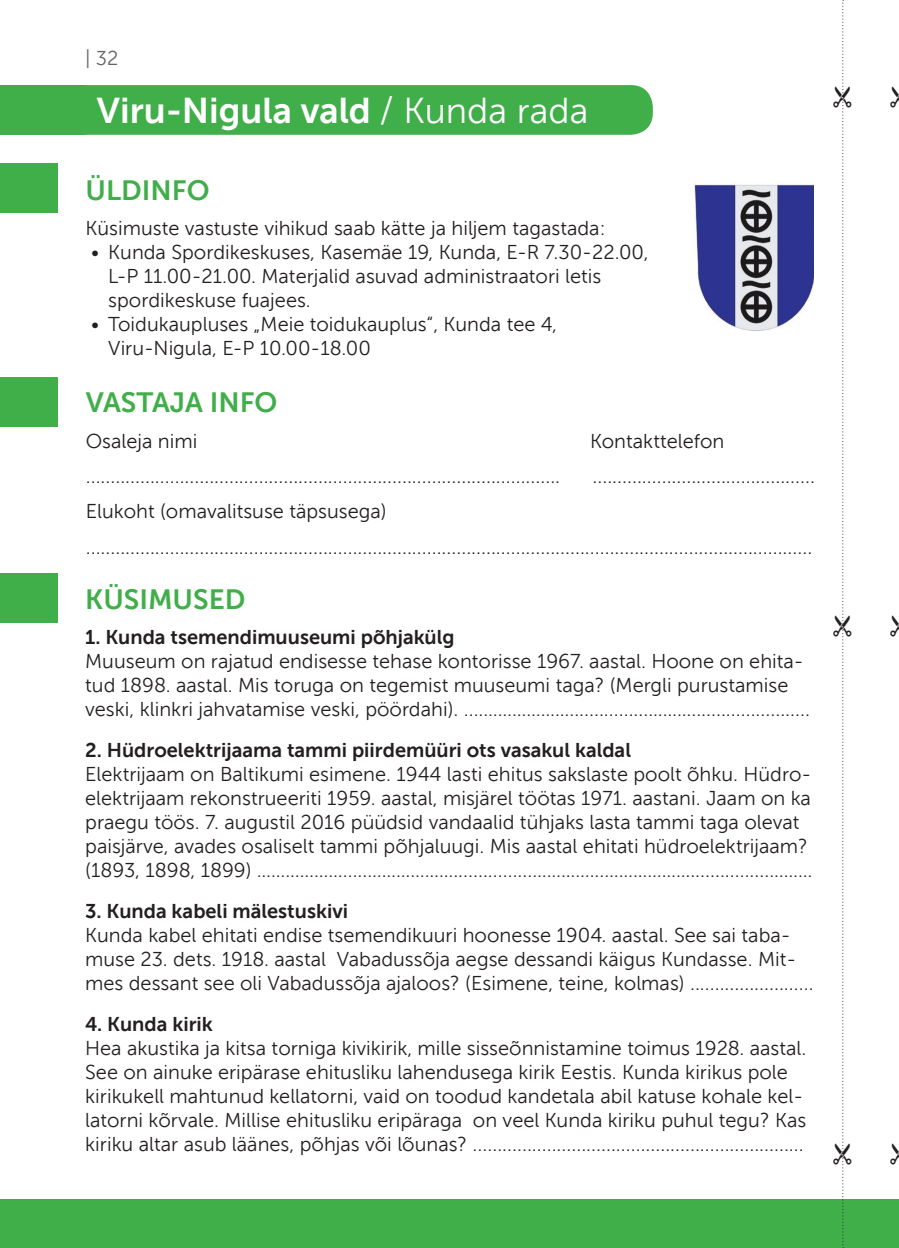
<style>
.page{position:relative;width:899px;height:1248px;background:#fff}
.page>*{position:absolute;margin:0;border:0;box-sizing:border-box;transform-origin:0 0}
.t1{font:36px "Museo Sans 700";color:#fff}
.t2{font:28px "Museo Sans 700";color:#40ae49}
.t3{font:20px/24px "Museo Sans 300";color:#231f20}
.t4{font:20px "Museo Sans 700";color:#231f20}
.t5{font:20px "Museo Sans 300";color:#636366}
.s1{font-family:"Museo Sans 300"}
</style>
<div class="page">
<div style="left:0;top:1199px;width:899px;height:48px;background:#40ae49"></div>
<div style="left:0;top:85px;width:86px;height:50px;background:#40ae49"></div>
<div style="left:86px;top:85px;width:567px;height:50px;background:#40ae49"></div>
<div style="left:0;top:163px;width:57px;height:50px;background:#40ae49"></div>
<div style="left:0;top:377px;width:57px;height:50px;background:#40ae49"></div>
<div style="left:0;top:573px;width:57px;height:50px;background:#40ae49"></div>
<img style="left:694px;top:184px;width:120px;height:147px">
<svg style="left:833px;top:0;width:18px;height:1248px"></svg>
<p class="t5" style="left:85px;top:47px;width:35px">| 32</p>
<h1 class="t1" style="left:97px;top:91px;width:493px">Viru-Nigula vald <span class="s1">/ Kunda rada</span></h1>
<h2 class="t2" style="left:86px;top:174px;width:125px">ÜLDINFO</h2>
<p class="t3" style="left:86px;top:216px;width:521px">Küsimuste vastuste vihikud saab kätte ja hiljem tagastada:</p>
<p class="t3" style="left:108px;top:240px;width:541px;text-indent:-17px">• Kunda Spordikeskuses, Kasemäe 19, Kunda, E-R 7.30-22.00,<br>L-P 11.00-21.00. Materjalid asuvad administraatori letis spordikeskuse fuajees.</p>
<p class="t3" style="left:108px;top:312px;width:450px;text-indent:-17px">• Toidukaupluses „Meie toidukauplus“, Kunda tee 4,<br>Viru-Nigula, E-P 10.00-18.00</p>
<h2 class="t2" style="left:86px;top:387px;width:193px">VASTAJA INFO</h2>
<p class="t3" style="left:86px;top:429px;width:113px">Osaleja nimi</p>
<p class="t3" style="left:590px;top:429px;width:136px">Kontakttelefon</p>
<p class="t3" style="left:86px;top:464px;width:476px">................................................................................................</p>
<p class="t3" style="left:592px;top:464px;width:224px">.............................................</p>
<p class="t3" style="left:86px;top:494px;width:728px;line-height:35.4px">Elukoht (omavalitsuse täpsusega) ...................................................................................................................................................</p>
<h2 class="t2" style="left:85px;top:583px;width:162px">KÜSIMUSED</h2>
<p class="t4" style="left:85px;top:626px;width:371px">1. Kunda tsemendimuuseumi põhjakülg</p>
<p class="t3" style="left:85px;top:649px;width:726px">Muuseum on rajatud endisesse tehase kontorisse 1967. aastal. Hoone on ehita&shy;tud 1898. aastal. Mis toruga on tegemist muuseumi taga? (Mergli purustamise veski, klinkri jahvatamise veski, pöördahi). ....………………................………........................</p>
<p class="t4" style="left:85px;top:739px;width:547px">2. Hüdroelektrijaama tammi piirdemüüri ots vasakul kaldal</p>
<p class="t3" style="left:85px;top:762px;width:728px">Elektrijaam on Baltikumi esimene. 1944 lasti ehitus sakslaste poolt õhku. Hüdro&shy;elektrijaam rekonstrueeriti 1959. aastal, misjärel töötas 1971. aastani. Jaam on ka praegu töös. 7. augustil 2016 püüdsid vandaalid tühjaks lasta tammi taga olevat paisjärve, avades osaliselt tammi põhjaluugi. Mis aastal ehitati hüdroelektrijaam? (1893, 1898, 1899) ……………….....………………................…………...………………................………</p>
<p class="t4" style="left:85px;top:900px;width:264px">3. Kunda kabeli mälestuskivi</p>
<p class="t3" style="left:85px;top:923px;width:730px">Kunda kabel ehitati endise tsemendikuuri hoonesse 1904. aastal. See sai taba&shy;muse 23. dets. 1918. aastal Vabadussõja aegse dessandi käigus Kundasse. Mit&shy;mes dessant see oli Vabadussõja ajaloos? (Esimene, teine, kolmas) .........................</p>
<p class="t4" style="left:85px;top:1013px;width:129px">4. Kunda kirik</p>
<p class="t3" style="left:85px;top:1036px;width:722px">Hea akustika ja kitsa torniga kivikirik, mille sisseõnnistamine toimus 1928. aastal.<br>See on ainuke eripärase ehitusliku lahendusega kirik Eestis. Kunda kirikus pole kirikukell mahtunud kellatorni, vaid on toodud kandetala abil katuse kohale kel&shy;latorni kõrvale. Millise ehitusliku eripäraga on veel Kunda kiriku puhul tegu? Kas kiriku altar asub läänes, põhjas või lõunas? ...................................................................</p>
</div>
